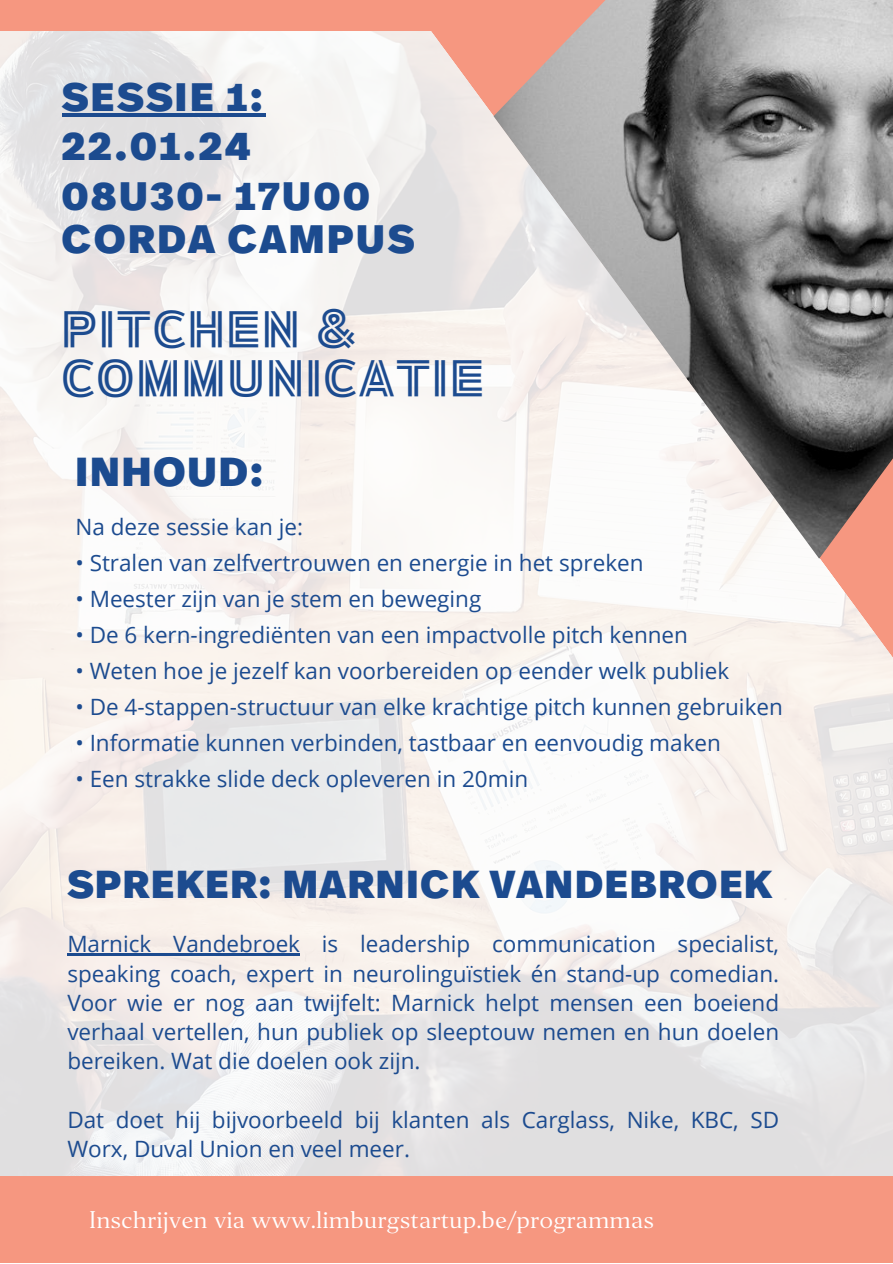
<style>
.page{position:relative;width:893px;height:1264px;background:#fff}
.page>*{position:absolute;margin:0;border:0;box-sizing:border-box;transform-origin:0 0}
.t1{font:44.85px "Ambiguity Normate Inline";letter-spacing:.055em;color:#1c4b8f}
.t2{font:900 40.5px "Real Head Pro";letter-spacing:.05em;color:#1c4b8f}
.t3{font:900 39.6px "Real Head Pro";letter-spacing:.07em;color:#1c4b8f}
.t4{font:900 39px "Real Head Pro";letter-spacing:.05em;color:#1c4b8f}
.t5{font:22.5px/29.2px "Open Sans";color:#1c4b8f;text-align:justify}
.t6{font:22.5px "Editor";color:#fff}
</style>
<div class="page">
<img style="left:0;top:30px;width:892px;height:1146px">
<div style="left:0;top:1176px;width:892px;height:86px;background:#f69780"></div>
<div style="left:0;top:0;width:892px;height:30px;background:#f69780"></div>
<svg style="left:392px;top:30px;width:500px;height:690px"></svg>
<img style="left:493px;top:0;width:399px;height:558px">
<hr style="left:67px;top:953px;width:233px;height:2px;background:#1c4b8f">
<hr style="left:62px;top:113px;width:203px;height:3px;background:#1c4b8f">
<p class="t3" style="left:62px;top:79px;width:202px">SESSIE 1:</p>
<p class="t3" style="left:62px;top:128px;width:190px">22.01.24</p>
<p class="t3" style="left:62px;top:178px;width:309px">08U30- 17U00</p>
<p class="t3" style="left:62px;top:222px;width:353px">CORDA CAMPUS</p>
<p class="t1" style="left:62px;top:291px;width:296px">PITCHEN &amp;</p>
<p class="t1" style="left:62px;top:339px;width:423px">COMMUNICATIE</p>
<p class="t2" style="left:75px;top:453px;width:189px">INHOUD:</p>
<p class="t5" style="left:75px;top:511px;width:229px">Na deze sessie kan je:</p>
<p class="t5" style="left:75px;top:547px;width:569px">• Stralen van zelfvertrouwen en energie in het spreken</p>
<p class="t5" style="left:75px;top:583px;width:407px">• Meester zijn van je stem en beweging</p>
<p class="t5" style="left:75px;top:619px;width:614px">• De 6 kern-ingrediënten van een impactvolle pitch kennen</p>
<p class="t5" style="left:75px;top:655px;width:655px">• Weten hoe je jezelf kan voorbereiden op eender welk publiek</p>
<p class="t5" style="left:75px;top:691px;width:708px">• De 4-stappen-structuur van elke krachtige pitch kunnen gebruiken</p>
<p class="t5" style="left:75px;top:727px;width:647px">• Informatie kunnen verbinden, tastbaar en eenvoudig maken</p>
<p class="t5" style="left:75px;top:763px;width:454px">• Een strakke slide deck opleveren in 20min</p>
<p class="t4" style="left:67px;top:867px;width:705px">SPREKER: MARNICK VANDEBROEK</p>
<p class="t5" style="left:67px;top:929px;width:713px">Marnick Vandebroek is leadership communication specialist, speaking coach, expert in neurolinguïstiek én stand-up comedian.<br>Voor wie er nog aan twijfelt: Marnick helpt mensen een boeiend verhaal vertellen, hun publiek op sleeptouw nemen en hun doelen bereiken. Wat die doelen ook zijn.</p>
<p class="t5" style="left:67px;top:1104px;width:713px">Dat doet hij bijvoorbeeld bij klanten als Carglass, Nike, KBC, SD<br>Worx, Duval Union en veel meer.</p>
<p class="t6" style="left:89px;top:1205px;width:566px">Inschrijven via www.limburgstartup.be/programmas</p>
</div>
